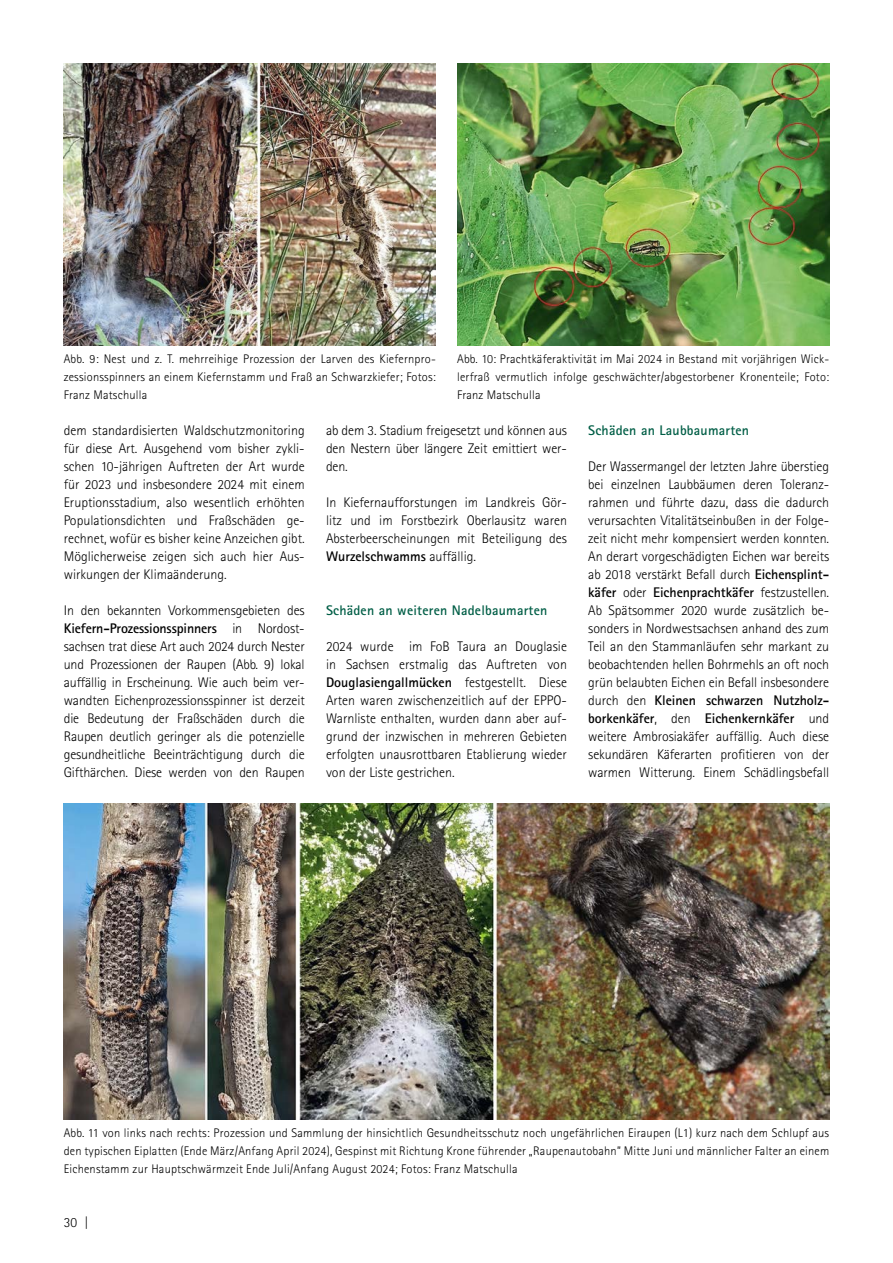
<style>
.page{position:relative;width:893px;height:1263px;background:#fff}
.page>*{position:absolute;margin:0;border:0;box-sizing:border-box;transform-origin:0 0}
.Fließtext{font:300 13.95px/18px "Rotis Sans Serif Std";color:#000;text-align:justify}
.H2_Zwischenüberschrift_grün{font:700 13.95px "Rotis Sans Serif Std";letter-spacing:.015em;color:#005e46}
.t1{font:300 12.45px/18px "Rotis Sans Serif Std";letter-spacing:.015em;color:#000;text-align:justify}
.s1{font-weight:700}
</style>
<div class="page">
<img style="left:64px;top:64px;width:372px;height:281px">
<img style="left:457px;top:64px;width:372px;height:281px">
<img style="left:64px;top:804px;width:765px;height:315px">
<p class="t1" style="left:64px;top:350px;width:374px">Abb. 9: Nest und z. T. mehrreihige Prozession der Larven des Kiefernpro&shy;zessionsspinners an einem Kiefernstamm und Fraß an Schwarzkiefer; Fotos:<br>Franz Matschulla</p>
<p class="t1" style="left:457px;top:350px;width:374px">Abb. 10: Prachtkäferaktivität im Mai 2024 in Bestand mit vorjährigen Wick&shy;lerfraß vermutlich infolge geschwächter/abgestorbener Kronenteile; Foto:<br>Franz Matschulla</p>
<p class="Fließtext" style="left:64px;top:421px;width:242px">dem standardisierten Waldschutzmonitoring für diese Art. Ausgehend vom bisher zykli&shy;schen 10-jährigen Auftreten der Art wurde für 2023 und insbesondere 2024 mit einem Eruptionsstadium, also wesentlich erhöhten Populationsdichten und Fraßschäden ge&shy;rechnet, wofür es bisher keine Anzeichen gibt.<br>Möglicherweise zeigen sich auch hier Aus&shy;wirkungen der Klimaänderung.</p>
<p class="Fließtext" style="left:64px;top:601px;width:242px">In den bekannten Vorkommensgebieten des <span class="s1">Kiefern-Prozessionsspinners</span> in Nordost&shy;sachsen trat diese Art auch 2024 durch Nester und Prozessionen der Raupen (Abb. 9) lokal auffällig in Erscheinung. Wie auch beim ver&shy;wandten Eichenprozessionsspinner ist derzeit die Bedeutung der Fraßschäden durch die Raupen deutlich geringer als die potenzielle gesundheitliche Beeinträchtigung durch die Gifthärchen. Diese werden von den Raupen</p>
<p class="Fließtext" style="left:326px;top:421px;width:242px">ab dem 3. Stadium freigesetzt und können aus den Nestern über längere Zeit emittiert wer&shy;den.</p>
<p class="Fließtext" style="left:326px;top:493px;width:242px">In Kiefernaufforstungen im Landkreis Gör&shy;litz und im Forstbezirk Oberlausitz waren Absterbeerscheinungen mit Beteiligung des <span class="s1">Wurzelschwamms</span> auffällig.</p>
<h3 class="H2_Zwischenüberschrift_grün" style="left:326px;top:602px;width:223px">Schäden an weiteren Nadelbaumarten</h3>
<p class="Fließtext" style="left:326px;top:637px;width:242px">2024 wurde im FoB Taura an Douglasie in Sachsen erstmalig das Auftreten von <span class="s1">Douglasiengallmücken</span> festgestellt. Diese Arten waren zwischenzeitlich auf der EPPO-Warnliste enthalten, wurden dann aber auf&shy;grund der inzwischen in mehreren Gebieten erfolgten unausrottbaren Etablierung wieder von der Liste gestrichen.</p>
<h3 class="H2_Zwischenüberschrift_grün" style="left:588px;top:422px;width:162px">Schäden an Laubbaumarten</h3>
<p class="Fließtext" style="left:588px;top:457px;width:242px">Der Wassermangel der letzten Jahre überstieg bei einzelnen Laubbäumen deren Toleranz&shy;rahmen und führte dazu, dass die dadurch verursachten Vitalitätseinbußen in der Folge&shy;zeit nicht mehr kompensiert werden konnten.<br>An derart vorgeschädigten Eichen war bereits ab 2018 verstärkt Befall durch <span class="s1">Eichensplint&shy;käfer</span> oder <span class="s1">Eichenprachtkäfer</span> festzustellen.<br>Ab Spätsommer 2020 wurde zusätzlich be&shy;sonders in Nordwestsachsen anhand des zum Teil an den Stammanläufen sehr markant zu beobachtenden hellen Bohrmehls an oft noch grün belaubten Eichen ein Befall insbesondere durch den <span class="s1">Kleinen schwarzen Nutzholz&shy;borkenkäfer</span>, den <span class="s1">Eichenkernkäfer</span> und weitere Ambrosiakäfer auffällig. Auch diese sekundären Käferarten profitieren von der warmen Witterung. Einem Schädlingsbefall</p>
<p class="t1" style="left:64px;top:1124px;width:767px">Abb. 11 von links nach rechts: Prozession und Sammlung der hinsichtlich Gesundheitsschutz noch ungefährlichen Eiraupen (L1) kurz nach dem Schlupf aus den typischen Eiplatten (Ende März/Anfang April 2024), Gespinst mit Richtung Krone führender „Raupenautobahn” Mitte Juni und männlicher Falter an einem Eichenstamm zur Hauptschwärmzeit Ende Juli/Anfang August 2024; Fotos: Franz Matschulla</p>
<p class="Fließtext" style="left:64px;top:1213px;width:27px">30 |</p>
</div>
